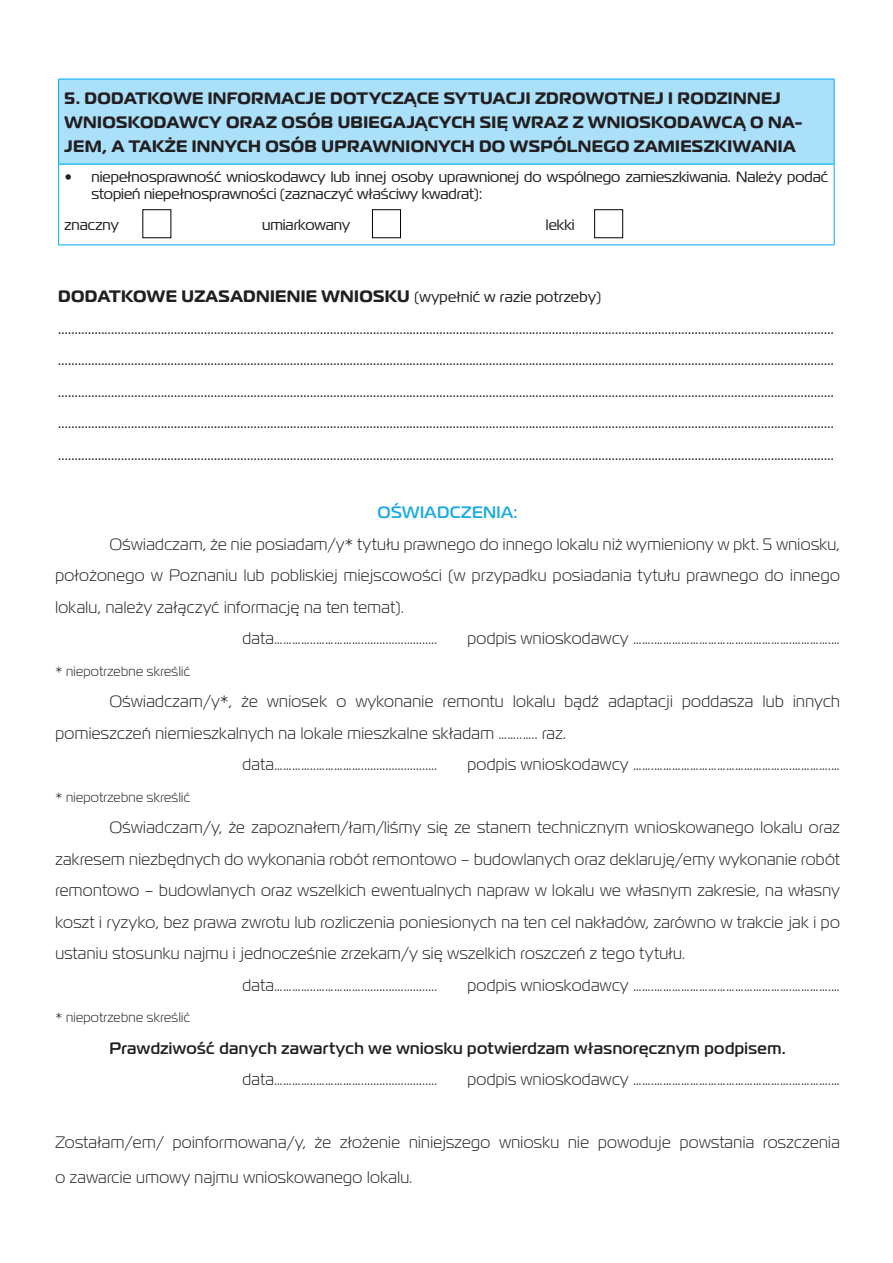
<style>
.page{position:relative;width:893px;height:1263px;background:#fff}
.page>*{position:absolute;margin:0;border:0;box-sizing:border-box;transform-origin:0 0}
.t1{font:300 16.5px/31.5px "Magistral";letter-spacing:.025em;color:#231f20;text-align:justify}
.Main{font:700 16.5px/24px "Magistral";letter-spacing:.02em;color:#231f20}
.t2{font:500 16.5px "Magistral";letter-spacing:.025em;color:#231f20}
.t3{font:500 16.5px "Magistral";letter-spacing:.025em;color:#1eaae2}
.Main-2{font:15px/31.5px "Magistral";color:#231f20}
.t4{font:300 13.5px "Magistral";letter-spacing:.025em;color:#231f20}
.s1{font-weight:400;font-size:15px}
</style>
<div class="page">
<div style="left:59px;top:79px;width:775px;height:85px;background:#aae0f9"></div>
<hr style="left:58px;top:164px;width:1px;height:80px;background:#00aeef">
<hr style="left:834px;top:164px;width:1px;height:80px;background:#00aeef">
<hr style="left:58px;top:244px;width:777px;height:1px;background:#00aeef">
<hr style="left:58px;top:79px;width:777px;height:1px;background:#00aeef">
<hr style="left:58px;top:79px;width:1px;height:85px;background:#00aeef">
<hr style="left:834px;top:79px;width:1px;height:85px;background:#00aeef">
<hr style="left:58px;top:164px;width:777px;height:1px;background:#00aeef">
<div style="left:372px;top:209px;width:29px;height:29px;border:1px solid #010101"></div>
<div style="left:594px;top:209px;width:29px;height:29px;border:1px solid #010101"></div>
<p class="Main" style="left:65px;top:86px;width:739px">5. DODATKOWE INFORMACJE DOTYCZĄCE SYTUACJI ZDROWOTNEJ I RODZINNEJ<br>WNIOSKODAWCY ORAZ OSÓB UBIEGAJĄCYCH SIĘ WRAZ Z WNIOSKODAWCĄ O NA-<br>JEM, A TAKŻE INNYCH OSÓB UPRAWNIONYCH DO WSPÓLNEGO ZAMIESZKIWANIA</p>
<p class="Main-2" style="left:92px;top:168px;width:738px;line-height:16.5px;text-indent:-27px">• niepełnosprawność wnioskodawcy lub innej osoby uprawnionej do wspólnego zamieszkiwania. Należy podać stopień niepełnosprawności (zaznaczyć właściwy kwadrat):</p>
<p class="Main-2" style="left:65px;top:209px;width:56px">znaczny</p>
<p class="Main-2" style="left:262px;top:209px;width:90px">umiarkowany</p>
<p class="Main-2" style="left:546px;top:209px;width:30px">lekki</p>
<p class="Main" style="left:58px;top:284px;width:545px">DODATKOWE UZASADNIENIE WNIOSKU <span class="s1">(wypełnić w razie potrzeby)</span></p>
<p class="Main-2" style="left:58px;top:313px;width:777px;text-align:justify">.......................................................................................................................................................................................................................................... .......................................................................................................................................................................................................................................... .......................................................................................................................................................................................................................................... .......................................................................................................................................................................................................................................... ..........................................................................................................................................................................................................................................</p>
<p class="t3" style="left:378px;top:502px;width:141px">OŚWIADCZENIA:</p>
<p class="t1" style="left:55px;top:528px;width:786px;text-indent:54px">Oświadczam, że nie posiadam/y* tytułu prawnego do innego lokalu niż wymieniony w pkt. 5 wniosku, położonego w Poznaniu lub pobliskiej miejscowości (w przypadku posiadania tytułu prawnego do innego lokalu, należy załączyć informację na ten temat).</p>
<p class="t1" style="left:242px;top:622px;width:196px">data…………..…………….........................</p>
<p class="t1" style="left:467px;top:622px;width:374px">podpis wnioskodawcy …….……………………………………….………….…</p>
<p class="t4" style="left:55px;top:663px;width:136px">* niepotrzebne skreślić</p>
<p class="t1" style="left:55px;top:685px;width:786px;text-indent:54px">Oświadczam/y*, że wniosek o wykonanie remontu lokalu bądź adaptacji poddasza lub innych pomieszczeń niemieszkalnych na lokale mieszkalne składam ……..….. raz.</p>
<p class="t1" style="left:242px;top:748px;width:196px">data…………..…………….........................</p>
<p class="t1" style="left:467px;top:748px;width:374px">podpis wnioskodawcy …….……………………………………….………….…</p>
<p class="t4" style="left:55px;top:789px;width:136px">* niepotrzebne skreślić</p>
<p class="t1" style="left:55px;top:811px;width:786px;text-indent:54px">Oświadczam/y, że zapoznałem/łam/liśmy się ze stanem technicznym wnioskowanego lokalu oraz zakresem niezbędnych do wykonania robót remontowo – budowlanych oraz deklaruję/emy wykonanie robót remontowo – budowlanych oraz wszelkich ewentualnych napraw w lokalu we własnym zakresie, na własny koszt i ryzyko, bez prawa zwrotu lub rozliczenia poniesionych na ten cel nakładów, zarówno w trakcie jak i po ustaniu stosunku najmu i jednocześnie zrzekam/y się wszelkich roszczeń z tego tytułu.</p>
<p class="t1" style="left:242px;top:969px;width:196px">data…………..…………….........................</p>
<p class="t1" style="left:467px;top:969px;width:374px">podpis wnioskodawcy …….……………………………………….………….…</p>
<p class="t4" style="left:55px;top:1009px;width:136px">* niepotrzebne skreślić</p>
<p class="t2" style="left:109px;top:1038px;width:678px">Prawdziwość danych zawartych we wniosku potwierdzam własnoręcznym podpisem.</p>
<p class="t1" style="left:242px;top:1063px;width:196px">data…………..…………….........................</p>
<p class="t1" style="left:467px;top:1063px;width:374px">podpis wnioskodawcy …….……………………………………….………….…</p>
<p class="t1" style="left:55px;top:1125px;width:786px;line-height:34.5px">Zostałam/em/ poinformowana/y, że złożenie niniejszego wniosku nie powoduje powstania roszczenia o zawarcie umowy najmu wnioskowanego lokalu.</p>
</div>
